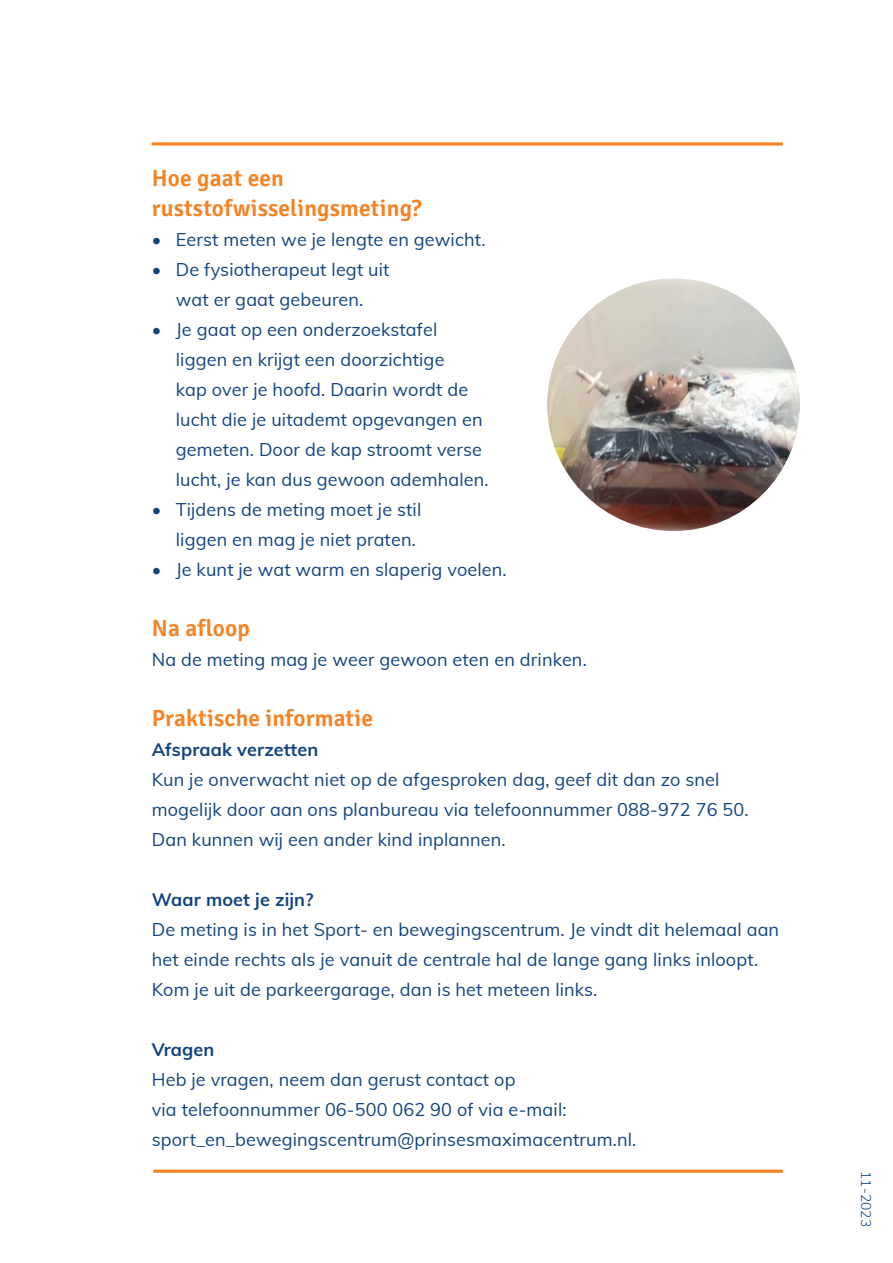
<style>
.page{position:relative;width:893px;height:1263px;background:#fff}
.page>*{position:absolute;margin:0;border:0;box-sizing:border-box;transform-origin:0 0}
.t1{font:600 23.4px/30px "Signika";letter-spacing:.005em;color:#f58324}
.t2{font:18px/30px "Muli";letter-spacing:.01em;color:#12437d}
.t3{font:700 18px "Muli";letter-spacing:.01em;color:#12437d}
.t4{font:300 13.8px "Muli";letter-spacing:.01em;color:#12437d}
</style>
<div class="page">
<svg style="left:154px;top:1169px;width:628px;height:4px;background:#f79c50"></svg>
<svg style="left:153px;top:142px;width:629px;height:4px;background:#f69c50"></svg>
<img style="left:547px;top:278px;width:253px;height:253px;border-radius:126px">
<p class="t1" style="left:152px;top:163px;width:272px">Hoe gaat een ruststofwisselingsmeting?</p>
<p class="t2" style="left:152px;top:224px;width:335px">• Eerst meten we je lengte en gewicht.</p>
<p class="t2" style="left:152px;top:254px;width:239px;text-align:center">• De fysiotherapeut legt uit wat er gaat gebeuren.</p>
<p class="t2" style="left:176px;top:314px;width:314px;text-indent:-24px">• Je gaat op een onderzoekstafel liggen en krijgt een doorzichtige<br>kap over je hoofd. Daarin wordt de lucht die je uitademt opgevangen en gemeten. Door de kap stroomt verse lucht, je kan dus gewoon ademhalen.</p>
<p class="t2" style="left:176px;top:494px;width:247px;text-indent:-24px">• Tijdens de meting moet je stil liggen en mag je niet praten.</p>
<p class="t2" style="left:152px;top:554px;width:356px">• Je kunt je wat warm en slaperig voelen.</p>
<p class="t1" style="left:152px;top:613px;width:99px">Na afloop</p>
<p class="t2" style="left:152px;top:644px;width:436px">Na de meting mag je weer gewoon eten en drinken.</p>
<p class="t1" style="left:152px;top:703px;width:223px">Praktische informatie</p>
<p class="t3" style="left:152px;top:736px;width:168px">Afspraak verzetten</p>
<p class="t2" style="left:152px;top:764px;width:598px">Kun je onverwacht niet op de afgesproken dag, geef dit dan zo snel mogelijk door aan ons planbureau via telefoonnummer 088-972 76 50.<br>Dan kunnen wij een ander kind inplannen.</p>
<p class="t3" style="left:152px;top:886px;width:163px">Waar moet je zijn?</p>
<p class="t2" style="left:152px;top:914px;width:629px">De meting is in het Sport- en bewegingscentrum. Je vindt dit helemaal aan het einde rechts als je vanuit de centrale hal de lange gang links inloopt.<br>Kom je uit de parkeergarage, dan is het meteen links.</p>
<p class="t3" style="left:152px;top:1036px;width:64px">Vragen</p>
<p class="t2" style="left:152px;top:1064px;width:486px">Heb je vragen, neem dan gerust contact op<br>via telefoonnummer 06-500 062 90 of via e-mail: sport_en_bewegingscentrum@prinsesmaximacentrum.nl.</p>
<p class="t4" style="left:876px;top:1171px;width:58px;rotate:90deg">11-2023</p>
</div>
